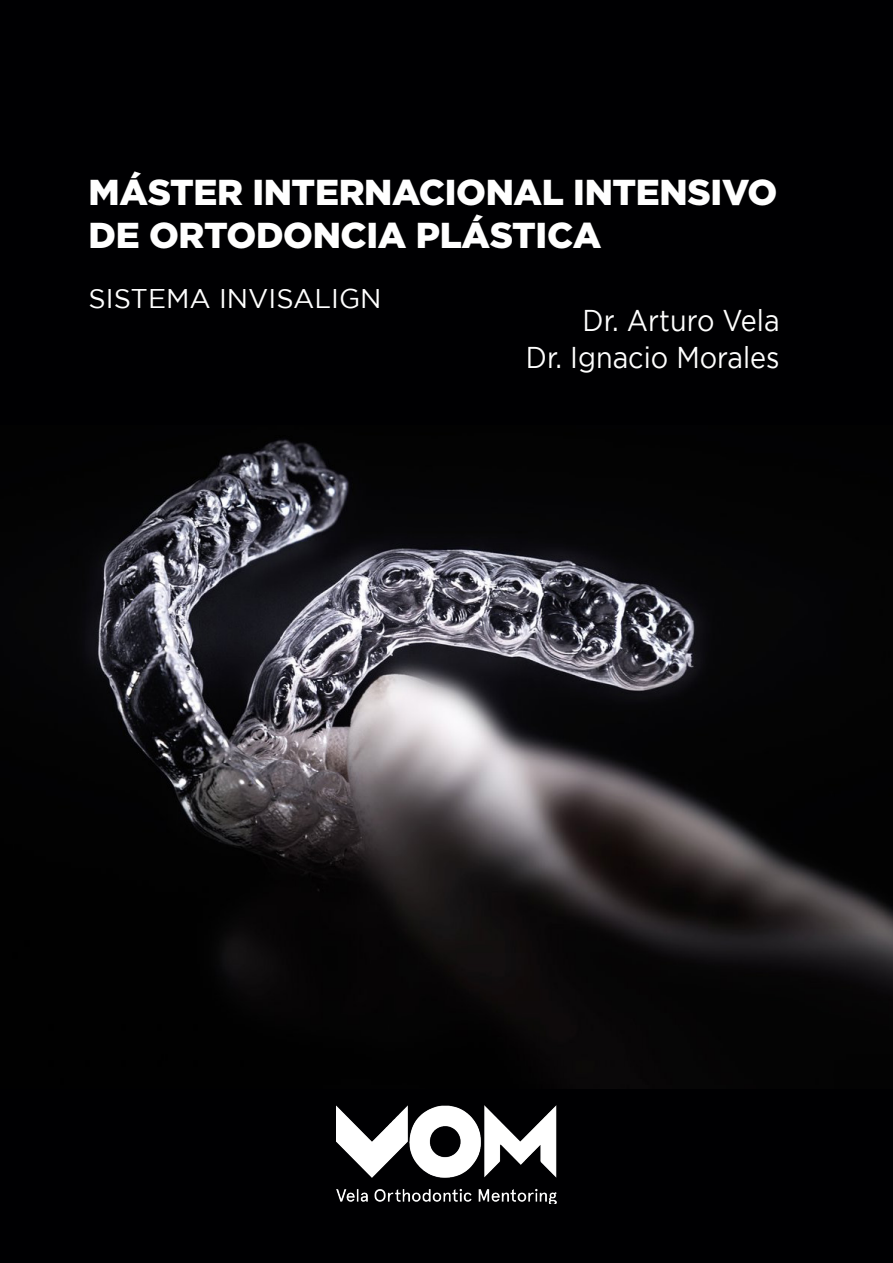
<style>
.page{position:relative;width:893px;height:1263px;background:#fff}
.page>*{position:absolute;margin:0;border:0;box-sizing:border-box;transform-origin:0 0}
.t1{font:900 36px "Gotham";letter-spacing:-.01em;color:#fff}
.t2{font:30px "Gotham";color:#fff;scale:.9 1}
.t3{font:27px "Gotham";color:#fff}
</style>
<div class="page">
<div style="left:1px;top:1079px;width:892px;height:183px;background:#000002"></div>
<div style="left:0;top:0;width:892px;height:448px;background:#000002"></div>
<img style="left:337px;top:1106px;width:220px;height:98px">
<img style="left:0;top:425px;width:893px;height:664px">
<p class="t1" style="left:89px;top:171px;width:690px">MÁSTER INTERNACIONAL INTENSIVO</p>
<p class="t1" style="left:89px;top:215px;width:514px">DE ORTODONCIA PLÁSTICA</p>
<p class="t3" style="left:89px;top:284px;width:295px">SISTEMA INVISALIGN</p>
<p class="t2" style="left:583px;top:304px;width:220px">Dr. Arturo Vela</p>
<p class="t2" style="left:526px;top:341px;width:283px">Dr. Ignacio Morales</p>
</div>
